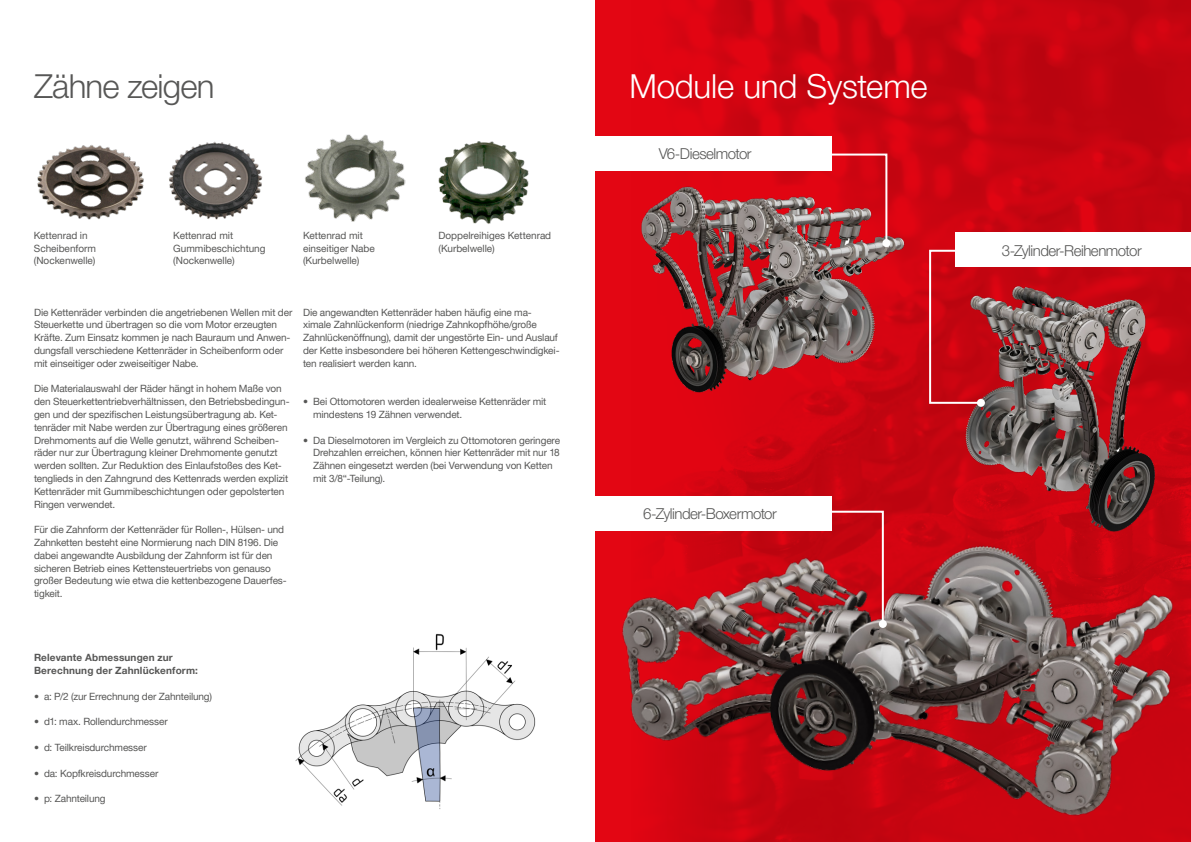
<style>
.page{position:relative;width:1191px;height:842px;background:#fff}
.page>*{position:absolute;margin:0;border:0;box-sizing:border-box;transform-origin:0 0}
.t1{font:33px "Helvetica Neue World 45 Lt";letter-spacing:-.005em;color:#fff}
.t2{font:33px "Helvetica Neue World 45 Lt";letter-spacing:-.025em;color:#575756}
.t3{font:15px "Helvetica Neue World 45 Lt";letter-spacing:-.03em;color:#575756}
.t4{font:10px/12.8px "Helvetica Neue World 55 Roman";letter-spacing:-.015em;color:#575756}
.t5{font:700 10px/12.8px "Helvetica Neue World 75";letter-spacing:.015em;color:#575756}
</style>
<div class="page">
<svg style="left:595px;top:0;width:596px;height:474px;background:#ce0511"></svg>
<img style="left:595px;top:168px;width:350px;height:239px">
<img style="left:897px;top:266px;width:294px;height:208px">
<img style="left:595px;top:474px;width:596px;height:368px">
<div style="left:574px;top:496px;width:257px;height:34px;background:#fff"></div>
<div style="left:955px;top:233px;width:236px;height:34px;background:#fff"></div>
<div style="left:574px;top:137px;width:257px;height:34px;background:#fff"></div>
<svg style="left:829px;top:153px;width:59px;height:92px;background:#c82a33"></svg>
<div style="left:882px;top:239px;width:8px;height:8px;background:#fff;border-radius:50%"></div>
<svg style="left:928px;top:249px;width:55px;height:156px;background:#cb232d"></svg>
<div style="left:977px;top:399px;width:8px;height:8px;background:#fff;border-radius:50%"></div>
<svg style="left:826px;top:510px;width:59px;height:116px;background:#b92a32"></svg>
<div style="left:879px;top:620px;width:8px;height:8px;background:#fff;border-radius:50%"></div>
<img style="left:438px;top:141px;width:91px;height:83px">
<img style="left:37px;top:145px;width:107px;height:75px">
<img style="left:169px;top:141px;width:94px;height:79px">
<img style="left:305px;top:134px;width:101px;height:88px">
<img style="left:295px;top:633px;width:241px;height:176px">
<h1 class="t2" style="left:34px;top:67px;width:182px">Zähne zeigen</h1>
<p class="t4" style="left:34px;top:229px;width:64px">Kettenrad in<br>Scheibenform (Nockenwelle)</p>
<p class="t4" style="left:303px;top:229px;width:73px">Kettenrad mit einseitiger Nabe (Kurbelwelle)</p>
<p class="t4" style="left:173px;top:229px;width:94px">Kettenrad mit<br>Gummibeschichtung (Nockenwelle)</p>
<p class="t4" style="left:438px;top:229px;width:114px">Doppelreihiges Kettenrad (Kurbelwelle)</p>
<p class="t4" style="left:34px;top:306px;width:260px">Die Kettenräder verbinden die angetriebenen Wellen mit der Steuerkette und übertragen so die vom Motor erzeugten Kräfte. Zum Einsatz kommen je nach Bauraum und Anwen&shy;dungsfall verschiedene Kettenräder in Scheibenform oder mit einseitiger oder zweiseitiger Nabe.</p>
<p class="t4" style="left:34px;top:383px;width:257px">Die Materialauswahl der Räder hängt in hohem Maße von den Steuerkettentriebverhältnissen, den Betriebsbedingun&shy;gen und der spezifischen Leistungsübertragung ab. Ket&shy;tenräder mit Nabe werden zur Übertragung eines größeren Drehmoments auf die Welle genutzt, während Scheiben&shy;räder nur zur Übertragung kleiner Drehmomente genutzt werden sollten. Zur Reduktion des Einlaufstoßes des Ket&shy;tenglieds in den Zahngrund des Kettenrads werden explizit Kettenräder mit Gummibeschichtungen oder gepolsterten Ringen verwendet.</p>
<p class="t4" style="left:34px;top:523px;width:254px">Für die Zahnform der Kettenräder für Rollen-, Hülsen- und Zahnketten besteht eine Normierung nach DIN 8196. Die dabei angewandte Ausbildung der Zahnform ist für den sicheren Betrieb eines Kettensteuertriebs von genauso großer Bedeutung wie etwa die kettenbezogene Dauerfes&shy;tigkeit.</p>
<p class="t4" style="left:303px;top:306px;width:258px">Die angewandten Kettenräder haben häufig eine ma&shy;ximale Zahnlückenform (niedrige Zahnkopfhöhe/große Zahnlückenöffnung), damit der ungestörte Ein- und Auslauf der Kette insbesondere bei höheren Kettengeschwindigkei&shy;ten realisiert werden kann.</p>
<p class="t4" style="left:313px;top:395px;width:235px;text-indent:-10px">• Bei Ottomotoren werden idealerweise Kettenräder mit mindestens 19 Zähnen verwendet.</p>
<p class="t4" style="left:313px;top:434px;width:249px;text-indent:-10px">• Da Dieselmotoren im Vergleich zu Ottomotoren geringere Drehzahlen erreichen, können hier Kettenräder mit nur 18<br>Zähnen eingesetzt werden (bei Verwendung von Ketten mit 3/8“-Teilung).</p>
<p class="t5" style="left:34px;top:651px;width:165px">Relevante Abmessungen zur<br>Berechnung der Zahnlückenform:</p>
<p class="t4" style="left:34px;top:690px;width:179px">• a: P/2 (zur Errechnung der Zahnteilung)</p>
<p class="t4" style="left:34px;top:715px;width:135px">• d1: max. Rollendurchmesser</p>
<p class="t4" style="left:34px;top:741px;width:114px">• d: Teilkreisdurchmesser</p>
<p class="t4" style="left:34px;top:767px;width:126px">• da: Kopfkreisdurchmesser</p>
<p class="t4" style="left:34px;top:792px;width:73px">• p: Zahnteilung</p>
<h1 class="t1" style="left:629px;top:67px;width:300px">Module und Systeme</h1>
<h2 class="t3" style="left:659px;top:145px;width:94px">V6-Dieselmotor</h2>
<h2 class="t3" style="left:643px;top:505px;width:135px">6-Zylinder-Boxermotor</h2>
<h2 class="t3" style="left:1001px;top:242px;width:141px">3-Zylinder-Reihenmotor</h2>
</div>
